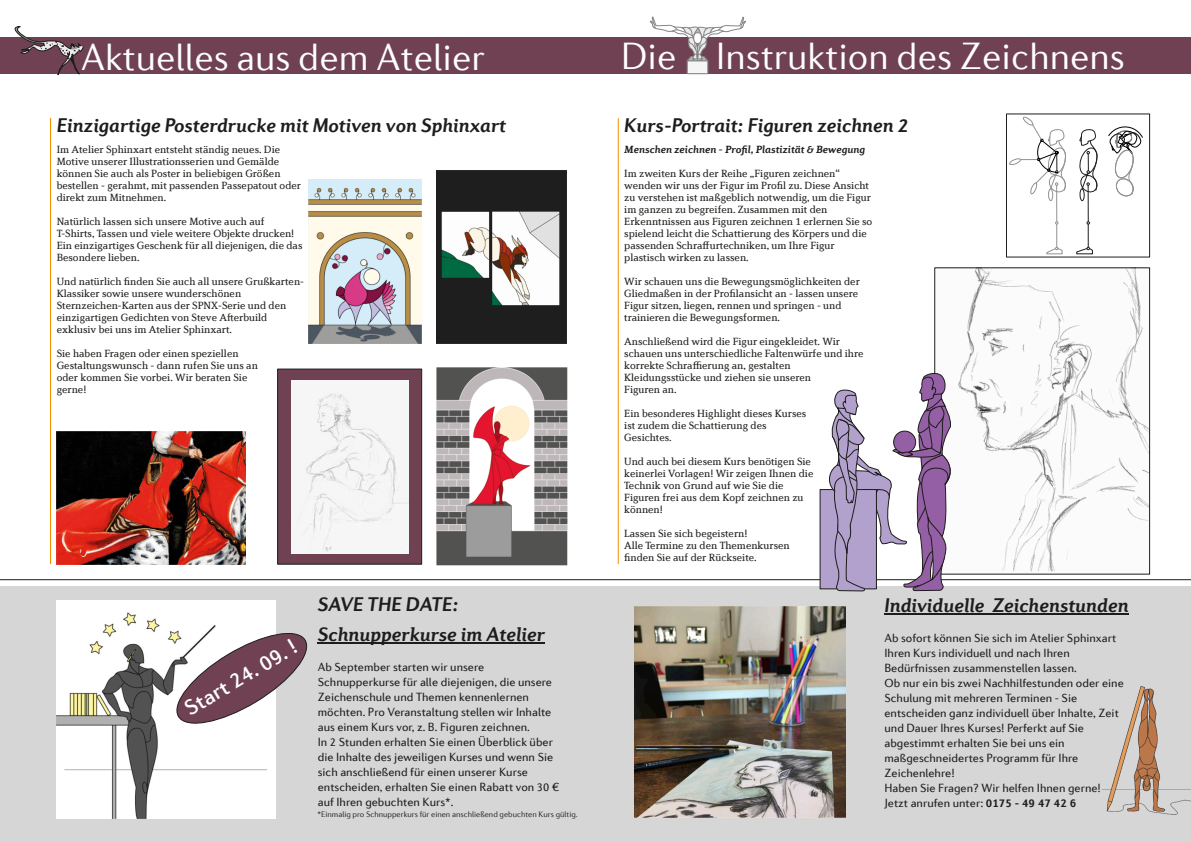
<style>
.page{position:relative;width:1191px;height:842px;background:#fff}
.page>*{position:absolute;margin:0;border:0;box-sizing:border-box;transform-origin:0 0}
.t1{font:300 38.3px "Diverda Sans Com";color:#fff}
.t2{font:500 22.2px "Diverda Sans Com";color:#fff}
.t3{font:italic 700 20px/30px "Diverda Sans Com";color:#1d1d1b}
.t4{font:12px/15px "Diverda Sans Com";color:#1d1d1b}
.t5{font:11px/12px "Diverda Serif Com";color:#1d1d1b}
.t6{font:italic 700 11px "Diverda Serif Com";color:#1d1d1b}
.t7{font:300 8.3px "Diverda Sans Com";color:#1d1d1b}
.s1{font-weight:700}
</style>
<div class="page">
<div style="left:0;top:37px;width:1191px;height:37px;background:#6f4153"></div>
<hr style="left:50px;top:118px;width:1px;height:446px;background:#f39200">
<hr style="left:618px;top:118px;width:1px;height:446px;background:#f39200">
<div style="left:0;top:586px;width:1191px;height:256px;background:#d6d6d6"></div>
<hr style="left:318px;top:642px;width:227px;height:1px;background:#1d1d1b">
<hr style="left:884px;top:614px;width:244px;height:1px;background:#1d1d1b">
<svg style="left:14px;top:26px;width:70px;height:50px"></svg>
<hr style="left:0;top:579px;width:1191px;height:1px;background:#1d1d1b">
<div style="left:687px;top:60px;width:21px;height:14px;background:#f5f5f5;border:1px solid #878585"></div>
<svg style="left:650px;top:16px;width:96px;height:45px"></svg>
<div style="left:277px;top:369px;width:145px;height:195px;background:#6f4153;border:1px solid #1d1d1b"></div>
<img style="left:291px;top:380px;width:117px;height:173px">
<hr style="left:1088px;top:185px;width:1px;height:37px;background:#1d1d1b">
<svg style="left:1076px;top:221px;width:17px;height:33px"></svg>
<svg style="left:1079px;top:129px;width:19px;height:65px"></svg>
<div style="left:1079px;top:189px;width:5px;height:12px;border:1px solid #1d1d1b;border-radius:50%"></div>
<hr style="left:1056px;top:185px;width:1px;height:37px;background:#929292">
<svg style="left:1046px;top:221px;width:16px;height:33px"></svg>
<div style="left:1048px;top:189px;width:5px;height:12px;border:1px solid #929292;border-radius:50%"></div>
<svg style="left:1009px;top:116px;width:57px;height:78px"></svg>
<svg style="left:1108px;top:126px;width:35px;height:71px"></svg>
<img style="left:57px;top:600px;width:218px;height:219px">
<img style="left:635px;top:606px;width:210px;height:211px">
<img style="left:958px;top:270px;width:189px;height:302px">
<svg style="left:804px;top:337px;width:154px;height:255px"></svg>
<img style="left:437px;top:170px;width:129px;height:173px">
<img style="left:436px;top:367px;width:132px;height:199px">
<img style="left:57px;top:431px;width:188px;height:133px">
<svg style="left:170px;top:627px;width:138px;height:102px;background:#b09ba3"></svg>
<img style="left:308px;top:180px;width:114px;height:163px">
<img style="left:1102px;top:686px;width:89px;height:129px">
<h1 class="t1" style="left:81px;top:43px;width:405px">Aktuelles aus dem Atelier</h1>
<h1 class="t1" style="left:621px;top:43px;width:505px">Die Instruktion des Zeichnens</h1>
<h3 class="t3" style="left:57px;top:113px;width:451px">Einzigartige Posterdrucke mit Motiven von Sphinxart</h3>
<h3 class="t3" style="left:624px;top:113px;width:286px">Kurs-Portrait: Figuren zeichnen 2</h3>
<p class="t6" style="left:624px;top:146px;width:242px">Menschen zeichnen - Profil, Plastizität &amp; Bewegung</p>
<p class="t5" style="left:624px;top:169px;width:250px">Im zweiten Kurs der Reihe „Figuren zeichnen“ wenden wir uns der Figur im Profil zu. Diese Ansicht zu verstehen ist maßgeblich notwendig, um die Figur im ganzen zu begreifen. Zusammen mit den Erkenntnissen aus Figuren zeichnen 1 erlernen Sie so spielend leicht die Schattierung des Körpers und die passenden Schraffurtechniken, um Ihre Figur plastisch wirken zu lassen.</p>
<p class="t5" style="left:624px;top:277px;width:237px">Wir schauen uns die Bewegungsmöglichkeiten der Gliedmaßen in der Profilansicht an - lassen unsere Figur sitzen, liegen, rennen und springen - und trainieren die Bewegungsformen.</p>
<p class="t5" style="left:624px;top:337px;width:241px">Anschließend wird die Figur eingekleidet. Wir schauen uns unterschiedliche Faltenwürfe und ihre korrekte Schraffierung an, gestalten Kleidungsstücke und ziehen sie unseren<br>Figuren an.</p>
<p class="t5" style="left:624px;top:409px;width:184px">Ein besonderes Highlight dieses Kurses ist zudem die Schattierung des<br>Gesichtes.</p>
<p class="t5" style="left:624px;top:457px;width:191px">Und auch bei diesem Kurs benötigen Sie keinerlei Vorlagen! Wir zeigen Ihnen die<br>Technik von Grund auf wie Sie die<br>Figuren frei aus dem Kopf zeichnen zu können!</p>
<p class="t5" style="left:624px;top:529px;width:167px">Lassen Sie sich begeistern!<br>Alle Termine zu den Themenkursen finden Sie auf der Rückseite.</p>
<p class="t5" style="left:57px;top:145px;width:246px">Im Atelier Sphinxart entsteht ständig neues. Die Motive unserer Illustrationsserien und Gemälde können Sie auch als Poster in beliebigen Größen bestellen - gerahmt, mit passenden Passepatout oder direkt zum Mitnehmen.</p>
<p class="t5" style="left:57px;top:217px;width:247px">Natürlich lassen sich unsere Motive auch auf T-Shirts, Tassen und viele weitere Objekte drucken!<br>Ein einzigartiges Geschenk für all diejenigen, die das Besondere lieben.</p>
<p class="t5" style="left:57px;top:277px;width:249px">Und natürlich finden Sie auch all unsere Grußkarten-Klassiker sowie unsere wunderschönen Sternzeichen-Karten aus der SPNX-Serie und den einzigartigen Gedichten von Steve Afterbuild exklusiv bei uns im Atelier Sphinxart.</p>
<p class="t5" style="left:57px;top:349px;width:203px">Sie haben Fragen oder einen speziellen<br>Gestaltungswunsch - dann rufen Sie uns an oder kommen Sie vorbei. Wir beraten Sie gerne!</p>
<h2 class="t2" style="left:182px;top:703px;width:128px;rotate:-31deg">Start 24. 09. !</h2>
<h3 class="t3" style="left:318px;top:592px;width:229px">SAVE THE DATE:<br>Schnupperkurse im Atelier</h3>
<p class="t4" style="left:318px;top:661px;width:243px">Ab September starten wir unsere Schnupperkurse für alle diejenigen, die unsere Zeichenschule und Themen kennenlernen möchten. Pro Veranstaltung stellen wir Inhalte aus einem Kurs vor, z. B. Figuren zeichnen.<br>In 2 Stunden erhalten Sie einen Überblick über die Inhalte des jeweiligen Kurses und wenn Sie sich anschließend für einen unserer Kurse entscheiden, erhalten Sie einen Rabatt von 30 € auf Ihren gebuchten Kurs*.</p>
<p class="t7" style="left:317px;top:811px;width:262px">*Einmalig pro Schnupperkurs für einen anschließend gebuchten Kurs gültig.</p>
<h3 class="t3" style="left:884px;top:593px;width:246px">Individuelle Zeichenstunden</h3>
<p class="t4" style="left:884px;top:632px;width:241px">Ab sofort können Sie sich im Atelier Sphinxart Ihren Kurs individuell und nach Ihren Bedürfnissen zusammenstellen lassen.<br>Ob nur ein bis zwei Nachhilfestunden oder eine Schulung mit mehreren Terminen - Sie entscheiden ganz individuell über Inhalte, Zeit und Dauer Ihres Kurses! Perferkt auf Sie abgestimmt erhalten Sie bei uns ein maßgeschneidertes Programm für Ihre Zeichenlehre!<br>Haben Sie Fragen? Wir helfen Ihnen gerne!<br>Jetzt anrufen unter: <span class="s1">0175 - 49 47 42 6</span></p>
</div>
